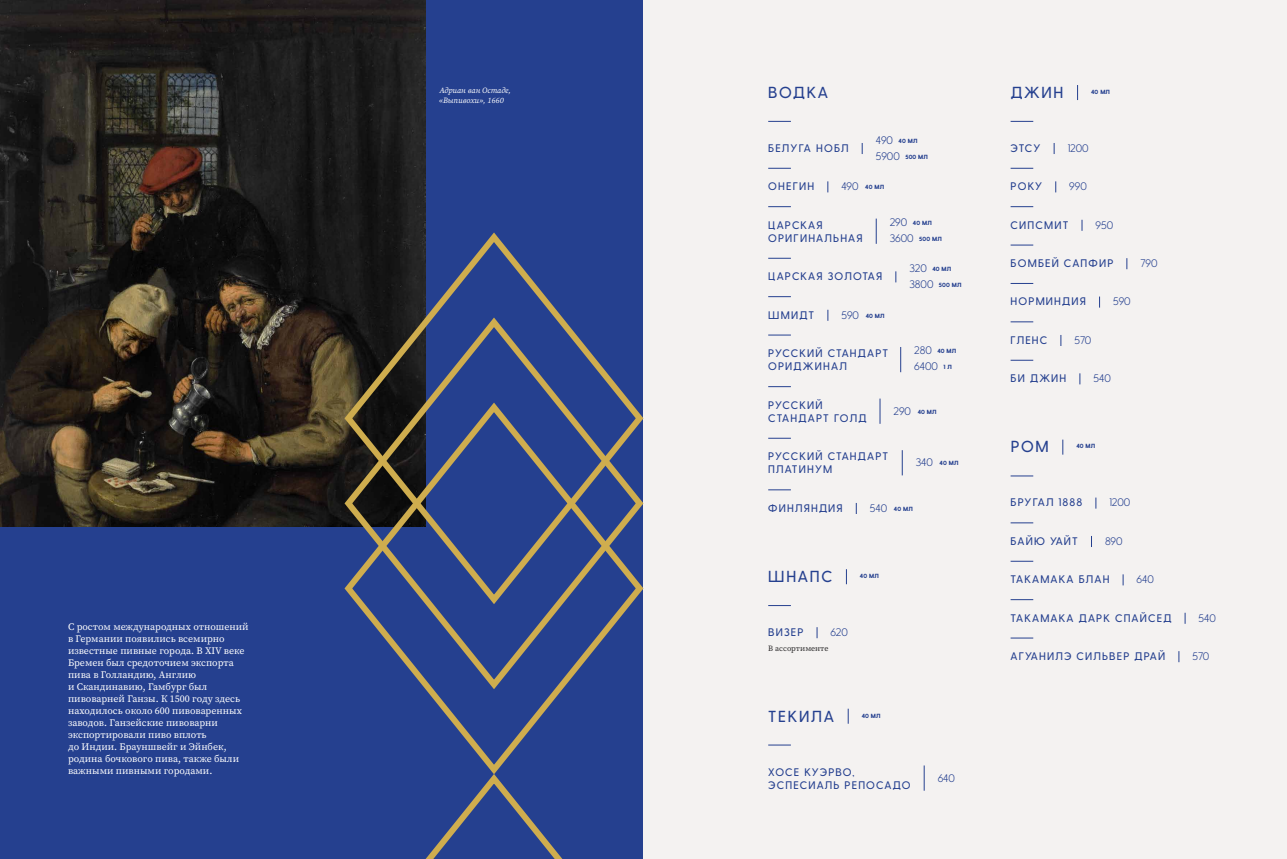
<style>
.page{position:relative;width:1287px;height:859px;background:#fff}
.page>*{position:absolute;margin:0;border:0;box-sizing:border-box;transform-origin:0 0}
.t1{font:500 16px "Greycliff CF";letter-spacing:.11em;color:#25408f}
.t2{font:500 11px/13.2px "Greycliff CF";letter-spacing:.11em;color:#25408f}
.t3{font:300 11px "Greycliff CF";color:#25408f}
.t4{font:10px/12px "Source Serif Variable";color:#fff}
.t5{font:italic 8px/9.6px "Source Serif Variable";color:#fff}
.t6{font:8px "Source Serif Variable";color:#292829}
.t7{font:800 6px "Greycliff CF";letter-spacing:.025em;color:#25408f}
.s1{font-weight:300;font-size:11px}
.s2{font-weight:800;font-size:6px}
</style>
<div class="page">
<div style="left:0;top:0;width:643px;height:859px;background:#25408f"></div>
<div style="left:643px;top:0;width:644px;height:859px;background:#f4f2f1"></div>
<svg style="left:768px;top:121px;width:23px;height:1px"></svg>
<svg style="left:768px;top:168px;width:23px;height:1px"></svg>
<svg style="left:768px;top:206px;width:23px;height:1px"></svg>
<svg style="left:876px;top:219px;width:1px;height:25px"></svg>
<svg style="left:768px;top:258px;width:23px;height:1px"></svg>
<svg style="left:768px;top:296px;width:23px;height:1px"></svg>
<svg style="left:768px;top:335px;width:23px;height:1px"></svg>
<svg style="left:900px;top:347px;width:1px;height:25px"></svg>
<svg style="left:768px;top:386px;width:23px;height:1px"></svg>
<svg style="left:880px;top:399px;width:1px;height:25px"></svg>
<svg style="left:768px;top:438px;width:23px;height:1px"></svg>
<svg style="left:902px;top:450px;width:1px;height:25px"></svg>
<svg style="left:768px;top:490px;width:23px;height:1px"></svg>
<svg style="left:846px;top:569px;width:1px;height:15px"></svg>
<svg style="left:768px;top:605px;width:23px;height:1px"></svg>
<svg style="left:848px;top:709px;width:1px;height:15px"></svg>
<svg style="left:768px;top:745px;width:23px;height:1px"></svg>
<svg style="left:924px;top:765px;width:1px;height:26px"></svg>
<svg style="left:1077px;top:85px;width:1px;height:15px"></svg>
<svg style="left:1011px;top:121px;width:22px;height:1px"></svg>
<svg style="left:1011px;top:168px;width:22px;height:1px"></svg>
<svg style="left:1011px;top:206px;width:22px;height:1px"></svg>
<svg style="left:1011px;top:245px;width:22px;height:1px"></svg>
<svg style="left:1011px;top:283px;width:22px;height:1px"></svg>
<svg style="left:1011px;top:322px;width:22px;height:1px"></svg>
<svg style="left:1011px;top:360px;width:22px;height:1px"></svg>
<svg style="left:1062px;top:440px;width:1px;height:15px"></svg>
<svg style="left:1011px;top:476px;width:22px;height:1px"></svg>
<svg style="left:1011px;top:523px;width:22px;height:1px"></svg>
<svg style="left:1011px;top:561px;width:22px;height:1px"></svg>
<svg style="left:1011px;top:599px;width:22px;height:1px"></svg>
<svg style="left:1011px;top:638px;width:22px;height:1px"></svg>
<img style="left:0;top:0;width:425px;height:526px">
<svg style="left:341px;top:229px;width:219px;height:85px"></svg>
<svg style="left:341px;top:314px;width:287px;height:85px"></svg>
<svg style="left:341px;top:399px;width:303px;height:371px"></svg>
<svg style="left:425px;top:770px;width:138px;height:89px"></svg>
<p class="t5" style="left:439px;top:86px;width:74px">Адриан ван Остаде, «Выпивохи», 1660</p>
<p class="t4" style="left:68px;top:621px;width:182px">С ростом международных отношений в Германии появились всемирно известные пивные города. В XIV веке<br>Бремен был средоточием экспорта пива в Голландию, Англию<br>и Скандинавию, Гамбург был пивоварней Ганзы. К 1500 году здесь находилось около 600 пивоваренных заводов. Ганзейские пивоварни экспортировали пиво вплоть<br>до Индии. Брауншвейг и Эйнбек, родина бочкового пива, также были важными пивными городами.</p>
<h1 class="t1" style="left:768px;top:83px;width:61px">ВОДКА</h1>
<p class="t2" style="left:768px;top:141px;width:82px">БЕЛУГА НОБЛ</p>
<p class="t7" style="left:876px;top:137px;width:43px"><span class="s1">490</span> 40 МЛ</p>
<p class="t7" style="left:876px;top:153px;width:54px"><span class="s1">5900</span> 500 МЛ</p>
<p class="t2" style="left:768px;top:180px;width:47px">ОНЕГИН</p>
<p class="t7" style="left:841px;top:183px;width:44px"><span class="s1">490</span> 40 МЛ</p>
<p class="t2" style="left:768px;top:218px;width:96px">ЦАРСКАЯ<br>ОРИГИНАЛЬНАЯ</p>
<p class="t7" style="left:890px;top:219px;width:43px"><span class="s1">290</span> 40 МЛ</p>
<p class="t7" style="left:890px;top:235px;width:54px"><span class="s1">3600</span> 500 МЛ</p>
<p class="t2" style="left:768px;top:270px;width:115px">ЦАРСКАЯ ЗОЛОТАЯ</p>
<p class="t7" style="left:909px;top:265px;width:43px"><span class="s1">320</span> 40 МЛ</p>
<p class="t7" style="left:909px;top:281px;width:54px"><span class="s1">3800</span> 500 МЛ</p>
<p class="t2" style="left:768px;top:308px;width:48px">ШМИДТ</p>
<p class="t7" style="left:841px;top:312px;width:45px"><span class="s1">590</span> 40 МЛ</p>
<p class="t2" style="left:768px;top:346px;width:121px">РУССКИЙ СТАНДАРТ<br>ОРИДЖИНАЛ</p>
<p class="t7" style="left:914px;top:347px;width:44px"><span class="s1">280</span> 40 МЛ</p>
<p class="t3" style="left:914px;top:360px;width:39px">6400 <span class="s2">1 Л</span></p>
<p class="t2" style="left:768px;top:398px;width:100px">РУССКИЙ<br>СТАНДАРТ ГОЛД</p>
<p class="t7" style="left:894px;top:408px;width:45px"><span class="s1">290</span> 40 МЛ</p>
<p class="t2" style="left:768px;top:450px;width:121px">РУССКИЙ СТАНДАРТ<br>ПЛАТИНУМ</p>
<p class="t7" style="left:916px;top:460px;width:44px"><span class="s1">340</span> 40 МЛ</p>
<p class="t2" style="left:768px;top:501px;width:76px">ФИНЛЯНДИЯ</p>
<p class="t7" style="left:870px;top:505px;width:44px"><span class="s1">540</span> 40 МЛ</p>
<h1 class="t1" style="left:768px;top:567px;width:66px">ШНАПС</h1>
<p class="t7" style="left:860px;top:572px;width:20px">40 МЛ</p>
<p class="t2" style="left:768px;top:625px;width:37px">ВИЗЕР</p>
<p class="t3" style="left:831px;top:626px;width:19px">620</p>
<p class="t6" style="left:768px;top:643px;width:62px">В ассортименте</p>
<h1 class="t1" style="left:768px;top:706px;width:67px">ТЕКИЛА</h1>
<p class="t7" style="left:862px;top:712px;width:20px">40 МЛ</p>
<p class="t2" style="left:768px;top:765px;width:144px">ХОСЕ КУЭРВО,<br>ЭСПЕСИАЛЬ РЕПОСАДО</p>
<p class="t3" style="left:938px;top:771px;width:19px">640</p>
<h1 class="t1" style="left:1011px;top:83px;width:54px">ДЖИН</h1>
<p class="t7" style="left:1091px;top:88px;width:20px">40 МЛ</p>
<p class="t2" style="left:1011px;top:141px;width:31px">ЭТСУ</p>
<p class="t3" style="left:1068px;top:142px;width:22px">1200</p>
<p class="t2" style="left:1011px;top:180px;width:33px">РОКУ</p>
<p class="t3" style="left:1069px;top:180px;width:19px">990</p>
<p class="t2" style="left:1011px;top:218px;width:59px">СИПСМИТ</p>
<p class="t3" style="left:1095px;top:218px;width:19px">950</p>
<p class="t2" style="left:1011px;top:257px;width:104px">БОМБЕЙ САПФИР</p>
<p class="t3" style="left:1140px;top:257px;width:19px">790</p>
<p class="t2" style="left:1011px;top:295px;width:77px">НОРМИНДИЯ</p>
<p class="t3" style="left:1113px;top:295px;width:19px">590</p>
<p class="t2" style="left:1011px;top:333px;width:38px">ГЛЕНС</p>
<p class="t3" style="left:1074px;top:333px;width:18px">570</p>
<p class="t2" style="left:1011px;top:372px;width:57px">БИ ДЖИН</p>
<p class="t3" style="left:1093px;top:372px;width:19px">540</p>
<h1 class="t1" style="left:1011px;top:437px;width:40px">РОМ</h1>
<p class="t7" style="left:1076px;top:443px;width:20px">40 МЛ</p>
<p class="t2" style="left:1011px;top:496px;width:73px">БРУГАЛ 1888</p>
<p class="t3" style="left:1109px;top:496px;width:22px">1200</p>
<p class="t2" style="left:1011px;top:534px;width:69px">БАЙЮ УАЙТ</p>
<p class="t3" style="left:1105px;top:534px;width:19px">890</p>
<p class="t2" style="left:1011px;top:573px;width:100px">ТАКАМАКА БЛАН</p>
<p class="t3" style="left:1137px;top:573px;width:19px">640</p>
<p class="t2" style="left:1011px;top:611px;width:162px">ТАКАМАКА ДАРК СПАЙСЕД</p>
<p class="t3" style="left:1199px;top:611px;width:19px">540</p>
<p class="t2" style="left:1011px;top:649px;width:156px">АГУАНИЛЭ СИЛЬВЕР ДРАЙ</p>
<p class="t3" style="left:1192px;top:650px;width:18px">570</p>
</div>
